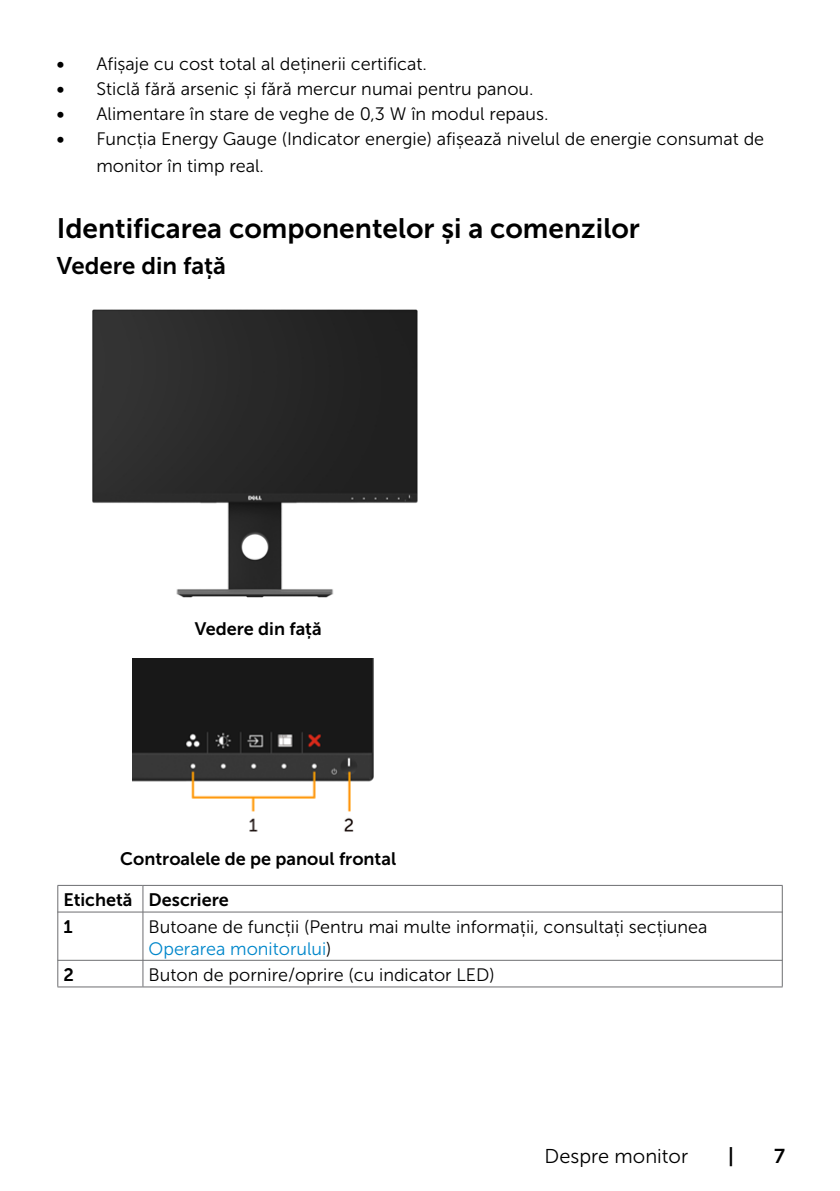
<style>
.page{position:relative;width:840px;height:1191px;background:#fff}
.page>*{position:absolute;margin:0;border:0;box-sizing:border-box;transform-origin:0 0}
.t1{font:28px "Museo Sans For Dell 700";color:#000}
.t2{font:24px "Museo Sans For Dell 700";color:#000}
.t3{font:20px "Museo Sans For Dell 300";color:#000}
.t4{font:20px "Museo Sans For Dell 700";color:#000}
.t5{font:18px/26.6px "Museo Sans For Dell 300";color:#000}
.t6{font:18px/26.6px "Museo Sans For Dell 700";color:#000}
.s1{font-family:"Museo Sans For Dell 700"}
.s2{color:#0087cb}
</style>
<div class="page">
<img style="left:92px;top:309px;width:326px;height:289px">
<img style="left:133px;top:658px;width:241px;height:174px">
<svg style="left:57px;top:886px;width:1px;height:25px"></svg>
<hr style="left:57px;top:885px;width:86px;height:1px;background:#6d6e71">
<svg style="left:142px;top:885px;width:1px;height:26px"></svg>
<svg style="left:781px;top:886px;width:1px;height:25px"></svg>
<hr style="left:143px;top:885px;width:639px;height:1px;background:#6d6e71">
<hr style="left:57px;top:912px;width:1px;height:48px;background:#6d6e71">
<hr style="left:57px;top:911px;width:86px;height:1px;background:#6d6e71">
<hr style="left:142px;top:912px;width:1px;height:48px;background:#6d6e71">
<hr style="left:781px;top:912px;width:1px;height:48px;background:#6d6e71">
<hr style="left:142px;top:911px;width:640px;height:1px;background:#6d6e71">
<svg style="left:57px;top:961px;width:1px;height:25px"></svg>
<hr style="left:57px;top:960px;width:86px;height:1px;background:#6d6e71">
<hr style="left:57px;top:986px;width:86px;height:1px;background:#6d6e71">
<svg style="left:142px;top:961px;width:1px;height:25px"></svg>
<svg style="left:781px;top:961px;width:1px;height:25px"></svg>
<hr style="left:142px;top:960px;width:640px;height:1px;background:#6d6e71">
<hr style="left:143px;top:986px;width:639px;height:1px;background:#6d6e71">
<p class="t5" style="left:57px;top:51px;width:371px"><span class="s1">•</span> Afișaje cu cost total al deținerii certificat.</p>
<p class="t5" style="left:57px;top:76px;width:478px"><span class="s1">•</span> Sticlă fără arsenic și fără mercur numai pentru panou.</p>
<p class="t5" style="left:57px;top:101px;width:493px"><span class="s1">•</span> Alimentare în stare de veghe de 0,3 W în modul repaus.</p>
<p class="t5" style="left:96px;top:126px;width:669px;text-indent:-40px"><span class="s1">•</span> Funcția Energy Gauge (Indicator energie) afișează nivelul de energie consumat de monitor în timp real.</p>
<h1 class="t1" style="left:57px;top:213px;width:584px">Identificarea componentelor și a comenzilor</h1>
<h2 class="t2" style="left:57px;top:252px;width:171px">Vedere din față</h2>
<p class="t6" style="left:195px;top:615px;width:128px">Vedere din față</p>
<p class="t6" style="left:120px;top:845px;width:277px">Controalele de pe panoul frontal</p>
<p class="t6" style="left:63px;top:886px;width:167px">Etichetă Descriere<br>1</p>
<p class="t5" style="left:148px;top:916px;width:560px;line-height:21.6px">Butoane de funcții (Pentru mai multe informații, consultați secțiunea<br><span class="s2">Operarea monitorului</span>)</p>
<p class="t6" style="left:63px;top:961px;width:12px">2</p>
<p class="t5" style="left:148px;top:962px;width:347px">Buton de pornire/oprire (cu indicator LED)</p>
<p class="t3" style="left:544px;top:1145px;width:145px">Despre monitor</p>
<p class="t4" style="left:727px;top:1144px;width:7px">|</p>
<p class="t4" style="left:773px;top:1144px;width:12px">7</p>
</div>
